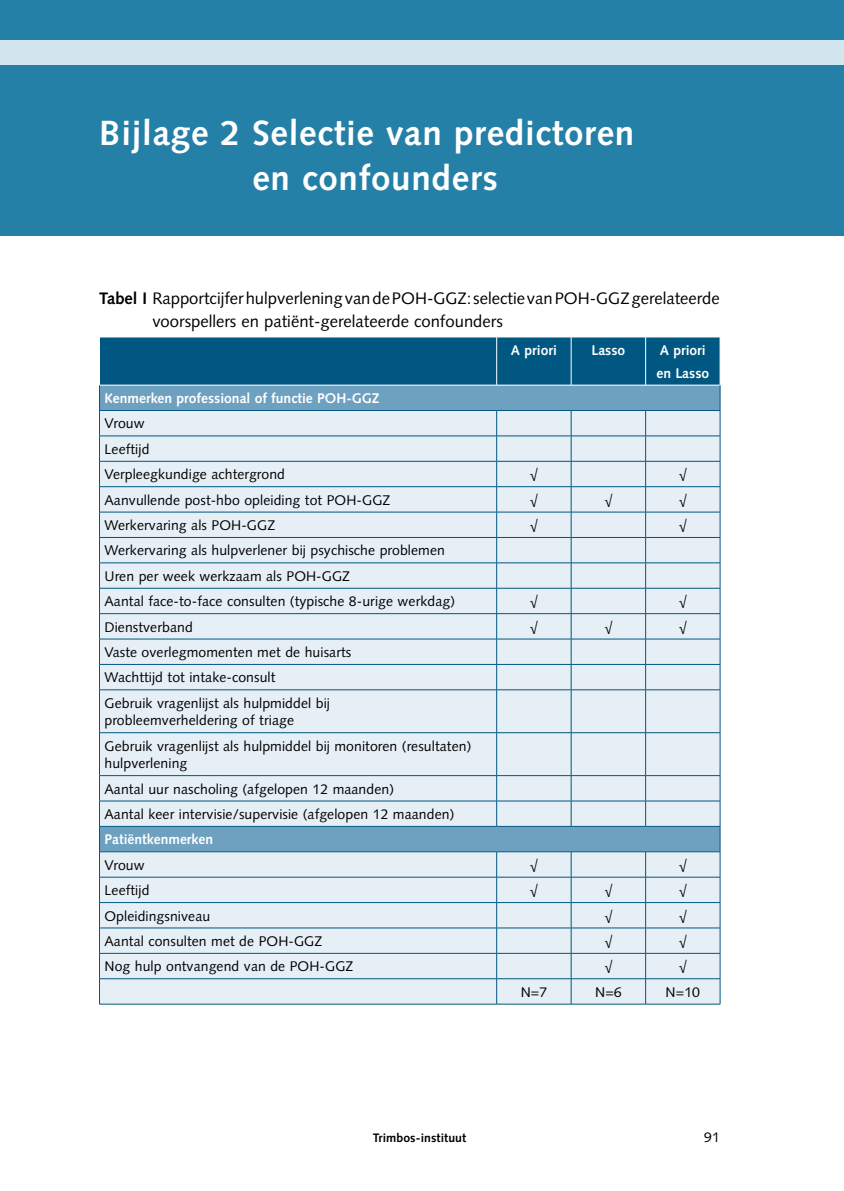
<style>
.page{position:relative;width:844px;height:1191px;background:#fff}
.page>*{position:absolute;margin:0;border:0;box-sizing:border-box;transform-origin:0 0}
.t1{font:700 35px/45.5px "Syntax LT Std";letter-spacing:.02em;color:#fff;text-align:center}
.t2{font:16.62px/22.8px "Syntax LT Std";color:#000}
.t3{font:14px/25.4px "Syntax LT Std";letter-spacing:.005em;color:#000}
.t4{font:700 14px/22.8px "Syntax LT Std";color:#fff}
.t5{font:700 12.25px "Syntax";letter-spacing:.005em;color:#000}
.s1{font-weight:700}
</style>
<div class="page">
<div style="left:0;top:0;width:843px;height:236px;background:#2580a7"></div>
<div style="left:0;top:40px;width:843px;height:24px;background:#d3e5ed"></div>
<svg style="left:100px;top:690px;width:619px;height:313px;background:#dbe7f0"></svg>
<svg style="left:99px;top:337px;width:621px;height:352px;background:#b2ccdb"></svg>
<hr style="left:99px;top:689px;width:397px;height:1px;background:#005781">
<hr style="left:99px;top:690px;width:1px;height:42px;background:#005781">
<hr style="left:496px;top:689px;width:75px;height:1px;background:#005781">
<hr style="left:496px;top:690px;width:1px;height:42px;background:#005781">
<hr style="left:571px;top:689px;width:74px;height:1px;background:#005781">
<hr style="left:570px;top:690px;width:1px;height:42px;background:#005781">
<hr style="left:645px;top:689px;width:75px;height:1px;background:#005781">
<hr style="left:645px;top:690px;width:1px;height:42px;background:#005781">
<hr style="left:719px;top:690px;width:1px;height:42px;background:#005781">
<hr style="left:99px;top:732px;width:397px;height:1px;background:#005781">
<hr style="left:99px;top:733px;width:1px;height:42px;background:#005781">
<hr style="left:496px;top:732px;width:75px;height:1px;background:#005781">
<hr style="left:496px;top:733px;width:1px;height:42px;background:#005781">
<hr style="left:571px;top:732px;width:74px;height:1px;background:#005781">
<hr style="left:570px;top:733px;width:1px;height:42px;background:#005781">
<hr style="left:645px;top:732px;width:75px;height:1px;background:#005781">
<hr style="left:645px;top:733px;width:1px;height:42px;background:#005781">
<hr style="left:719px;top:733px;width:1px;height:42px;background:#005781">
<hr style="left:99px;top:775px;width:397px;height:1px;background:#005781">
<hr style="left:496px;top:775px;width:75px;height:1px;background:#005781">
<hr style="left:571px;top:775px;width:74px;height:1px;background:#005781">
<hr style="left:645px;top:775px;width:75px;height:1px;background:#005781">
<hr style="left:99px;top:800px;width:397px;height:1px;background:#005781">
<hr style="left:496px;top:800px;width:75px;height:1px;background:#005781">
<svg style="left:496px;top:776px;width:1px;height:50px"></svg>
<hr style="left:571px;top:800px;width:74px;height:1px;background:#005781">
<svg style="left:570px;top:776px;width:1px;height:50px"></svg>
<hr style="left:645px;top:800px;width:75px;height:1px;background:#005781">
<svg style="left:645px;top:776px;width:1px;height:50px"></svg>
<hr style="left:99px;top:826px;width:397px;height:1px;background:#005781">
<hr style="left:496px;top:826px;width:75px;height:1px;background:#005781">
<hr style="left:571px;top:826px;width:74px;height:1px;background:#005781">
<hr style="left:645px;top:826px;width:75px;height:1px;background:#005781">
<hr style="left:99px;top:851px;width:397px;height:1px;background:#005781">
<hr style="left:496px;top:851px;width:75px;height:1px;background:#005781">
<hr style="left:571px;top:851px;width:74px;height:1px;background:#005781">
<hr style="left:645px;top:851px;width:75px;height:1px;background:#005781">
<hr style="left:99px;top:877px;width:397px;height:1px;background:#005781">
<hr style="left:496px;top:877px;width:75px;height:1px;background:#005781">
<hr style="left:571px;top:877px;width:74px;height:1px;background:#005781">
<hr style="left:645px;top:877px;width:75px;height:1px;background:#005781">
<hr style="left:99px;top:902px;width:397px;height:1px;background:#005781">
<hr style="left:496px;top:902px;width:75px;height:1px;background:#005781">
<hr style="left:571px;top:902px;width:74px;height:1px;background:#005781">
<hr style="left:645px;top:902px;width:75px;height:1px;background:#005781">
<hr style="left:99px;top:927px;width:397px;height:1px;background:#005781">
<hr style="left:496px;top:927px;width:75px;height:1px;background:#005781">
<hr style="left:571px;top:927px;width:74px;height:1px;background:#005781">
<hr style="left:645px;top:927px;width:75px;height:1px;background:#005781">
<hr style="left:99px;top:953px;width:397px;height:1px;background:#005781">
<hr style="left:496px;top:953px;width:75px;height:1px;background:#005781">
<hr style="left:571px;top:953px;width:74px;height:1px;background:#005781">
<hr style="left:645px;top:953px;width:75px;height:1px;background:#005781">
<hr style="left:99px;top:978px;width:397px;height:1px;background:#005781">
<svg style="left:99px;top:776px;width:1px;height:227px"></svg>
<hr style="left:496px;top:978px;width:75px;height:1px;background:#005781">
<svg style="left:496px;top:852px;width:1px;height:151px"></svg>
<hr style="left:571px;top:978px;width:74px;height:1px;background:#005781">
<svg style="left:570px;top:852px;width:1px;height:151px"></svg>
<hr style="left:645px;top:978px;width:75px;height:1px;background:#005781">
<svg style="left:645px;top:852px;width:1px;height:151px"></svg>
<svg style="left:719px;top:776px;width:1px;height:227px"></svg>
<hr style="left:99px;top:1003px;width:397px;height:1px;background:#005781">
<hr style="left:496px;top:1003px;width:75px;height:1px;background:#005781">
<hr style="left:571px;top:1003px;width:74px;height:1px;background:#005781">
<hr style="left:645px;top:1003px;width:75px;height:1px;background:#005781">
<h1 class="t1" style="left:99px;top:110px;width:536px">Bijlage 2 Selectie van predictoren en confounders</h1>
<p class="t2" style="left:152px;top:287px;width:569px;text-indent:-53px"><span class="s1">Tabel I</span> Rapportcijfer hulpverlening van de POH-GGZ: selectie van POH-GGZ gerelateerde voorspellers en patiënt-gerelateerde confounders</p>
<p class="t4" style="left:511px;top:339px;width:47px">A priori</p>
<p class="t4" style="left:591px;top:339px;width:35px">Lasso</p>
<p class="t4" style="left:656px;top:339px;width:54px">A priori en Lasso</p>
<p class="t4" style="left:104px;top:387px;width:276px">Kenmerken professional of functie POH-GGZ</p>
<p class="t3" style="left:104px;top:411px;width:182px">Vrouw<br>Leeftijd<br>Verpleegkundige achtergrond</p>
<p class="t3" style="left:530px;top:462px;width:9px">√</p>
<p class="t3" style="left:678px;top:462px;width:9px">√</p>
<p class="t3" style="left:104px;top:487px;width:287px">Aanvullende post-hbo opleiding tot POH-GGZ</p>
<p class="t3" style="left:530px;top:487px;width:9px">√</p>
<p class="t3" style="left:604px;top:487px;width:9px">√</p>
<p class="t3" style="left:678px;top:487px;width:9px">√</p>
<p class="t3" style="left:104px;top:512px;width:172px">Werkervaring als POH-GGZ</p>
<p class="t3" style="left:530px;top:512px;width:9px">√</p>
<p class="t3" style="left:678px;top:512px;width:9px">√</p>
<p class="t3" style="left:104px;top:538px;width:352px">Werkervaring als hulpverlener bij psychische problemen<br>Uren per week werkzaam als POH-GGZ<br>Aantal face-to-face consulten (typische 8-urige werkdag)</p>
<p class="t3" style="left:530px;top:588px;width:9px">√</p>
<p class="t3" style="left:678px;top:588px;width:9px">√</p>
<p class="t3" style="left:104px;top:614px;width:90px">Dienstverband</p>
<p class="t3" style="left:530px;top:614px;width:9px">√</p>
<p class="t3" style="left:604px;top:614px;width:9px">√</p>
<p class="t3" style="left:678px;top:614px;width:9px">√</p>
<p class="t3" style="left:104px;top:639px;width:248px">Vaste overlegmomenten met de huisarts<br>Wachttijd tot intake-consult<br>Gebruik vragenlijst als hulpmiddel bij</p>
<p class="t3" style="left:104px;top:708px;width:368px">probleemverheldering of triage<br>Gebruik vragenlijst als hulpmiddel bij monitoren (resultaten)</p>
<p class="t3" style="left:104px;top:750px;width:351px">hulpverlening<br>Aantal uur nascholing (afgelopen 12 maanden)<br>Aantal keer intervisie/supervisie (afgelopen 12 maanden)</p>
<p class="t4" style="left:104px;top:828px;width:110px">Patiëntkenmerken</p>
<p class="t3" style="left:104px;top:852px;width:42px">Vrouw</p>
<p class="t3" style="left:530px;top:852px;width:9px">√</p>
<p class="t3" style="left:678px;top:852px;width:9px">√</p>
<p class="t3" style="left:104px;top:877px;width:47px">Leeftijd</p>
<p class="t3" style="left:530px;top:877px;width:9px">√</p>
<p class="t3" style="left:604px;top:877px;width:9px">√</p>
<p class="t3" style="left:678px;top:877px;width:9px">√</p>
<p class="t3" style="left:104px;top:903px;width:107px">Opleidingsniveau</p>
<p class="t3" style="left:604px;top:903px;width:9px">√</p>
<p class="t3" style="left:678px;top:903px;width:9px">√</p>
<p class="t3" style="left:104px;top:928px;width:219px">Aantal consulten met de POH-GGZ</p>
<p class="t3" style="left:604px;top:928px;width:9px">√</p>
<p class="t3" style="left:678px;top:928px;width:9px">√</p>
<p class="t3" style="left:104px;top:953px;width:250px">Nog hulp ontvangend van de POH-GGZ</p>
<p class="t3" style="left:604px;top:953px;width:9px">√</p>
<p class="t3" style="left:678px;top:953px;width:9px">√</p>
<p class="t3" style="left:520px;top:979px;width:28px">N=7</p>
<p class="t3" style="left:595px;top:979px;width:28px">N=6</p>
<p class="t3" style="left:665px;top:979px;width:36px">N=10</p>
<p class="t5" style="left:372px;top:1131px;width:95px">Trimbos-instituut</p>
<p class="t3" style="left:704px;top:1124px;width:17px">91</p>
</div>
